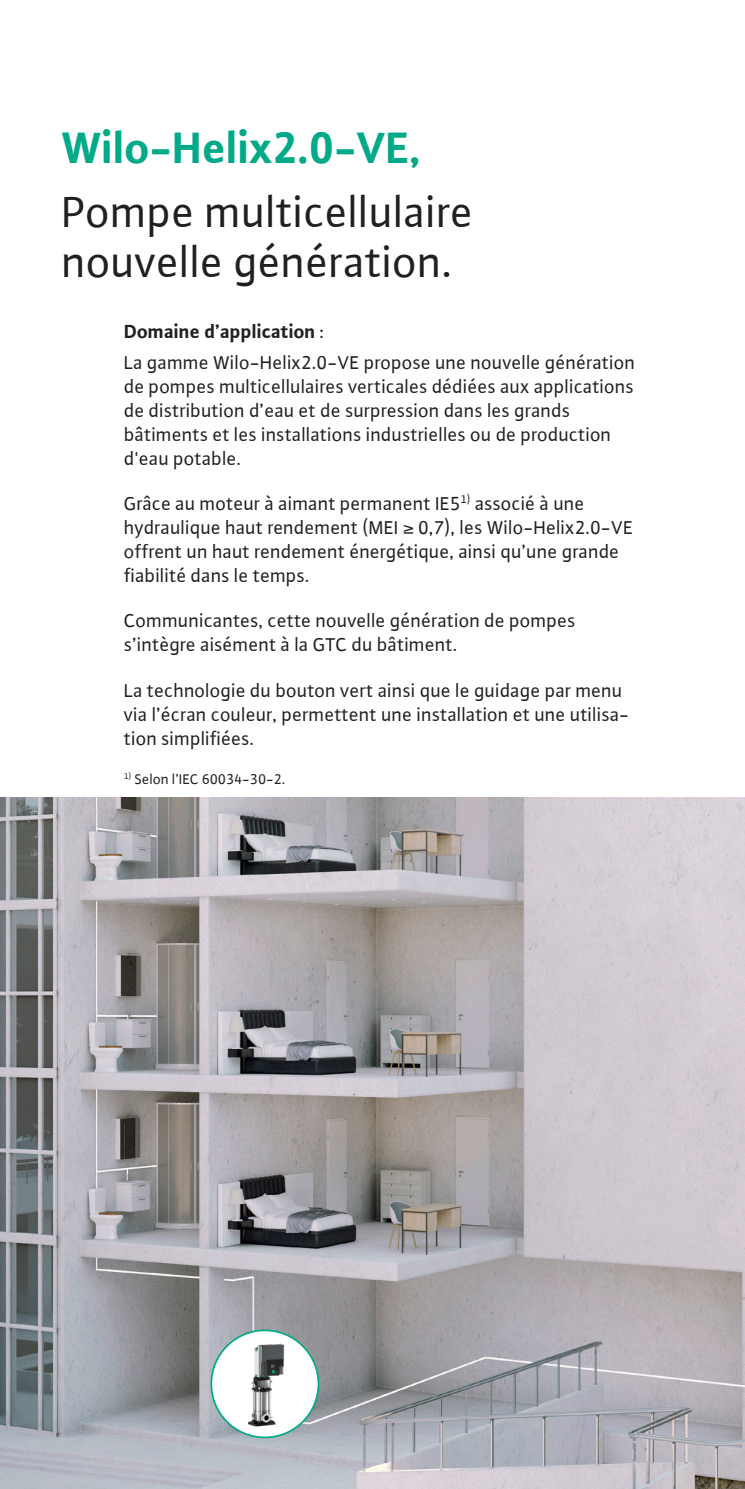
<style>
.page{position:relative;width:745px;height:1489px;background:#fff}
.page>*{position:absolute;margin:0;border:0;box-sizing:border-box;transform-origin:0 0}
.Headline_schwarz{font:46.25px/50px "WILO Plus Global";color:#231f20}
.t1{font:700 46.25px "WILO Plus Global";color:#0a8}
.t2{font:20px/24px "WILO Plus Global";color:#231f20}
.t3{font:700 20px "WILO Plus Global";color:#231f20}
.t4{font:15px "WILO Plus Global";color:#231f20}
.s1{font-weight:400}
</style>
<div class="page">
<img style="left:0;top:797px;width:744px;height:691px">
<div style="left:211px;top:1330px;width:107px;height:107px;background:#fff;border-radius:50%"></div>
<img style="left:231px;top:1330px;width:67px;height:107px">
<div style="left:210px;top:1329px;width:109px;height:109px;border:2px solid #0a8;border-radius:50%"></div>
<svg style="left:744px;top:797px;width:1px;height:649px"></svg>
<p class="t1" style="left:62px;top:119px;width:360px">Wilo-Helix2.0-VE,</p>
<p class="Headline_schwarz" style="left:62px;top:186px;width:413px">Pompe multicellulaire nouvelle génération.</p>
<p class="t3" style="left:124px;top:319px;width:202px">Domaine d’application <span class="s1">:</span></p>
<p class="t2" style="left:124px;top:350px;width:512px">La gamme Wilo-Helix2.0-VE propose une nouvelle génération de pompes multicellulaires verticales dédiées aux applications de distribution d’eau et de surpression dans les grands bâtiments et les installations industrielles ou de production d'eau potable.</p>
<p class="t2" style="left:124px;top:491px;width:510px">Grâce au moteur à aimant permanent IE5<sup>1)</sup> associé à une hydraulique haut rendement (MEI ≥ 0,7), les Wilo-Helix2.0-VE offrent un haut rendement énergétique, ainsi qu’une grande fiabilité dans le temps.</p>
<p class="t2" style="left:124px;top:608px;width:452px">Communicantes, cette nouvelle génération de pompes s’intègre aisément à la GTC du bâtiment.</p>
<p class="t2" style="left:124px;top:677px;width:506px">La technologie du bouton vert ainsi que le guidage par menu via l’écran couleur, permettent une installation et une utilisa&shy;tion simplifiées.</p>
<p class="t4" style="left:124px;top:770px;width:163px"><sup>1)</sup> Selon l’IEC 60034-30-2.</p>
</div>
